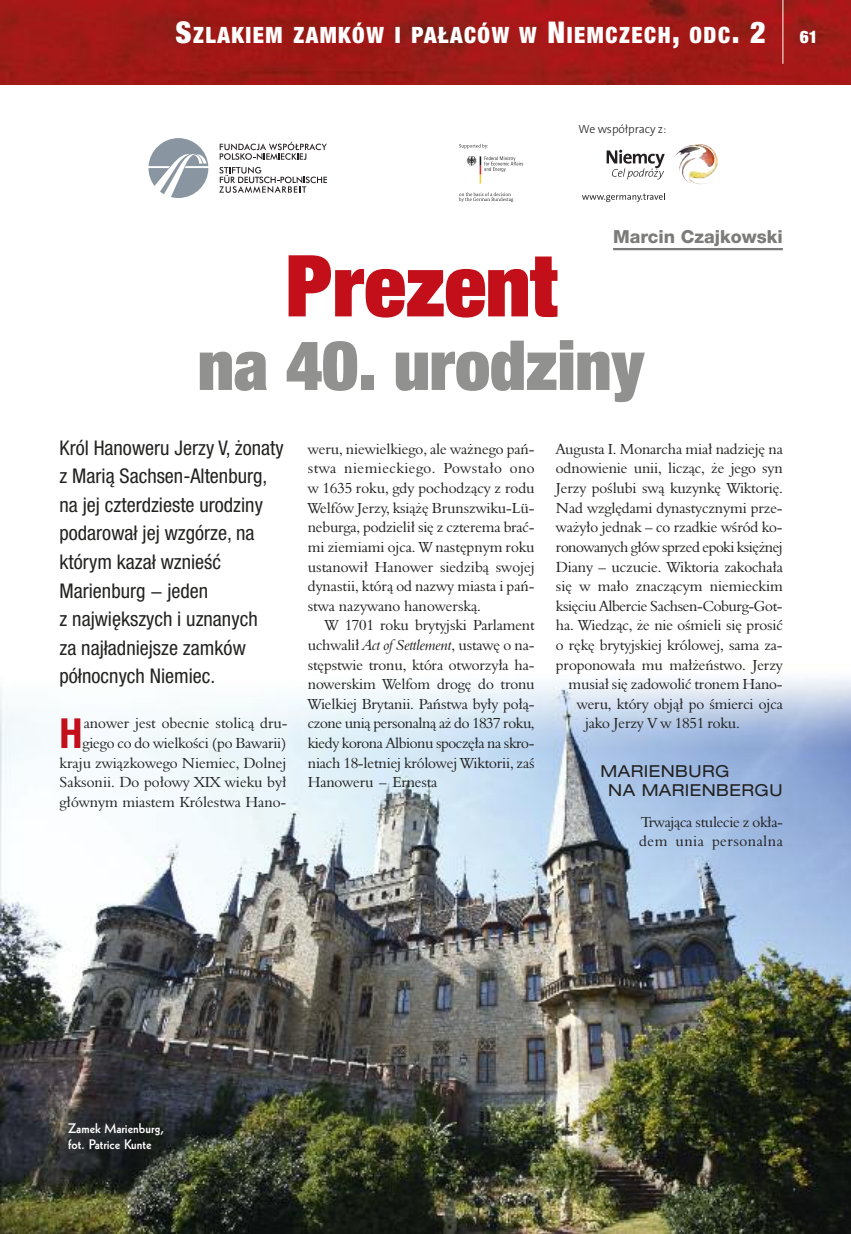
<style>
.page{position:relative;width:851px;height:1234px;background:#fff}
.page>*{position:absolute;margin:0;border:0;box-sizing:border-box;transform-origin:0 0}
.t1{font:900 condensed 85.5px "Helvetica Neue LT Com";color:#c20f1a}
.t2{font:900 condensed 69px "Helvetica Neue LT Com";color:#919190}
.t3{font:700 condensed 41.4px "Helvetica Neue LT Com";color:#c20f1a}
.t4{font:900 condensed 22.5px "Helvetica Neue LT Com";letter-spacing:.065em;color:#fff}
.t5{font:condensed 20.25px/28.5px "Helvetica Neue LT Com";color:#222221}
.t6{font:800 18px "Helvetica Neue LT Com";color:#7b7b7a}
.t7{font:expanded 16.5px/19.5px "Helvetica Neue LT Com";letter-spacing:.025em;color:#222221}
.t8{font:15px/19.6px "Aldine 401 EU";letter-spacing:-.01em;color:#222221;text-align:justify}
.t9{font:15px "Aldine 401 EU";letter-spacing:-.035em;color:#222221}
.t10{font:700 13.5px/16.2px "Geometric 231 EU";color:#fff}
.t11{font:11.85px "The Sans LP3 Lig";letter-spacing:-.005em;color:#231f20}
.s1{font-size:30px}
.s2{font-size:17.25px}
.s3{font-style:italic}
</style>
<div class="page">
<img style="left:1px;top:678px;width:849px;height:555px">
<img style="left:0;top:0;width:850px;height:85px">
<hr style="left:782px;top:0;width:1px;height:64px;background:#fff">
<svg style="left:459px;top:144px;width:259px;height:59px"></svg>
<svg style="left:219px;top:167px;width:108px;height:26px"></svg>
<svg style="left:220px;top:142px;width:107px;height:18px"></svg>
<svg style="left:148px;top:138px;width:60px;height:60px"></svg>
<hr style="left:613px;top:248px;width:169px;height:2px;background:#7b7b7a">
<h3 class="t4" style="left:175px;top:22px;width:643px"><span class="s1">S</span>ZLAKIEM ZAMKÓW I PAŁACÓW W <span class="s1">N</span>IEMCZECH<span class="s1">,</span> ODC<span class="s1">. 2</span> <span class="s2">61</span></h3>
<p class="t11" style="left:578px;top:124px;width:89px">We współpracy z:</p>
<p class="t6" style="left:613px;top:226px;width:171px">Marcin Czajkowski</p>
<h1 class="t1" style="left:285px;top:232px;width:273px">Prezent</h1>
<h2 class="t2" style="left:198px;top:321px;width:448px">na 40. urodziny</h2>
<h3 class="t5" style="left:60px;top:433px;width:226px">Król Hanoweru Jerzy V, żonaty z Marią Sachsen-Altenburg, na jej czterdzieste urodziny podarował jej wzgórze, na którym kazał wznieść<br>Marienburg − jeden<br>z największych i uznanych<br>za najładniejsze zamków północnych Niemiec.</h3>
<h3 class="t3" style="left:60px;top:708px;width:25px">H</h3>
<p class="t8" style="left:60px;top:713px;width:230px;text-align:right">anower jest obecnie stolicą dru&shy;giego co do wielkości (po Bawarii) kraju związkowego Niemiec, Dolnej Saksonii. Do połowy XIX wieku był głównym miastem Królestwa Hano-</p>
<p class="t8" style="left:308px;top:438px;width:228px">weru, niewielkiego, ale ważnego pań&shy;stwa niemieckiego. Powstało ono w 1635 roku, gdy pochodzący z rodu Welfów Jerzy, książę Brunszwiku-Lü&shy;neburga, podzielił się z czterema brać&shy;mi ziemiami ojca. W następnym roku ustanowił Hanower siedzibą swojej dynastii, którą od nazwy miasta i pań&shy;stwa nazywano hanowerską.</p>
<p class="t8" style="left:308px;top:615px;width:228px;text-indent:17px">W 1701 roku brytyjski Parlament uchwalił <span class="s3">Act of Settlement</span>, ustawę o na&shy;stępstwie tronu, która otworzyła ha&shy;nowerskim Welfom drogę do tronu Wielkiej Brytanii. Państwa były połą&shy;czone unią personalną aż do 1837 roku, kiedy korona Albionu spoczęła na skro&shy;niach 18-letniej królowej Wiktorii, zaś Hanoweru – Ernesta</p>
<p class="t8" style="left:556px;top:438px;width:228px">Augusta I. Monarcha miał nadzieję na</p>
<p class="t8" style="left:556px;top:458px;width:228px">odnowienie unii, licząc, że jego syn</p>
<p class="t8" style="left:556px;top:478px;width:228px">Jerzy poślubi swą kuzynkę Wiktorię.</p>
<p class="t8" style="left:556px;top:497px;width:228px">Nad względami dynastycznymi prze-</p>
<p class="t8" style="left:556px;top:517px;width:228px">ważyło jednak – co rzadkie wśród ko-</p>
<p class="t9" style="left:556px;top:537px;width:228px">ronowanych głów sprzed epoki księżnej</p>
<p class="t8" style="left:556px;top:556px;width:228px">Diany – uczucie. Wiktoria zakochała</p>
<p class="t8" style="left:556px;top:576px;width:228px">się w mało znaczącym niemieckim</p>
<p class="t8" style="left:556px;top:595px;width:228px">księciu Albercie Sachsen-Coburg-Got-</p>
<p class="t8" style="left:556px;top:615px;width:228px">ha. Wiedząc, że nie ośmieli się prosić</p>
<p class="t8" style="left:556px;top:635px;width:228px">o rękę brytyjskiej królowej, sama za-</p>
<p class="t8" style="left:556px;top:654px;width:228px">proponowała mu małżeństwo. Jerzy</p>
<p class="t8" style="left:568px;top:674px;width:216px">musiał się zadowolić tronem Hano-</p>
<p class="t8" style="left:576px;top:693px;width:207px">weru, który objął po śmierci ojca</p>
<p class="t8" style="left:585px;top:713px;width:156px">jako Jerzy V w 1851 roku.</p>
<p class="t7" style="left:608px;top:760px;width:176px;text-indent:-8px">MARIENBURG<br>NA MARIENBERGU</p>
<p class="t8" style="left:639px;top:811px;width:145px">Trwająca stulecie z okła&shy;dem unia personalna</p>
<p class="t10" style="left:68px;top:1119px;width:97px">Zamek Marienburg, fot. Patrice Kunte</p>
</div>
